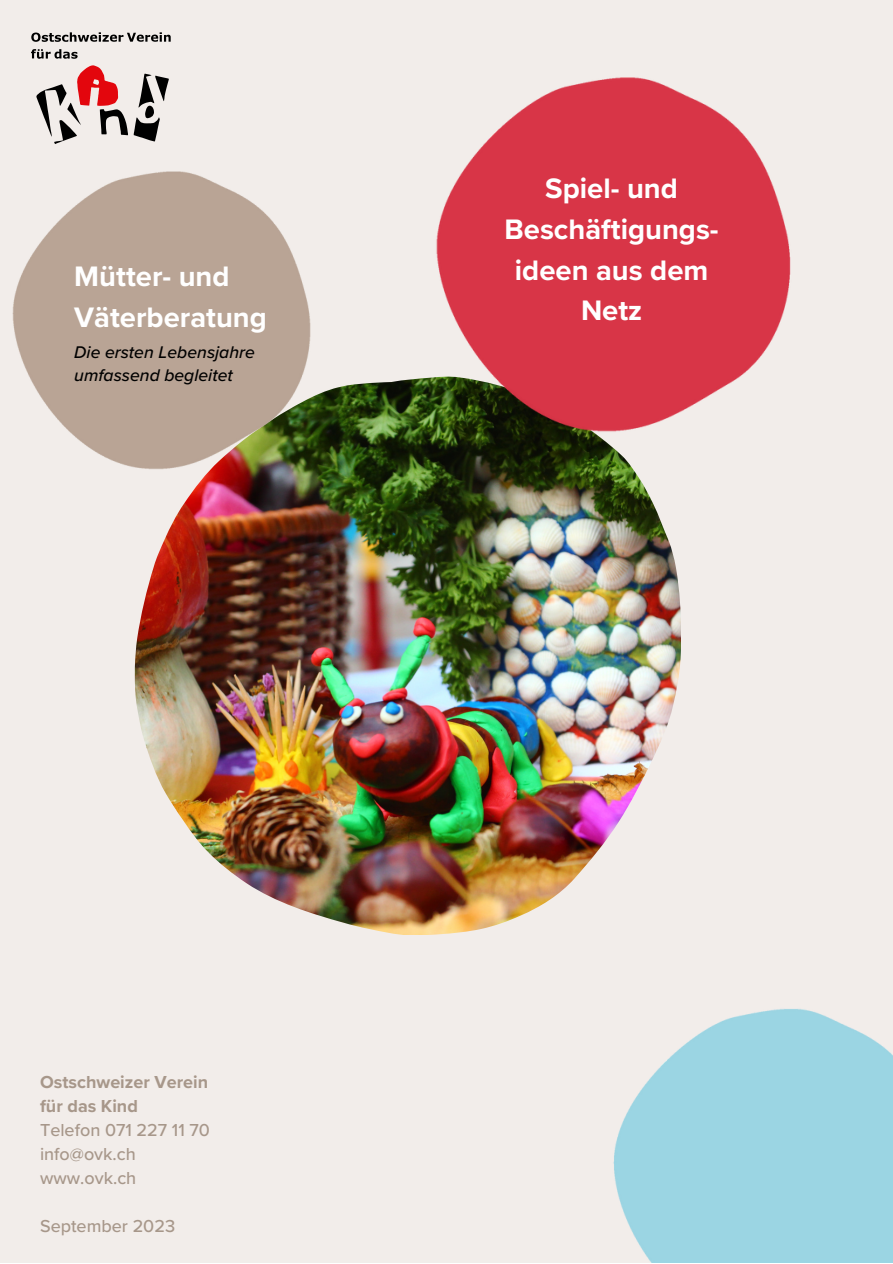
<style>
.page{position:relative;width:893px;height:1264px;background:#fff}
.page>*{position:absolute;margin:0;border:0;box-sizing:border-box;transform-origin:0 0}
.t1{font:700 29.1px/40.8px "Proxima Nova";color:#fff;text-align:center}
.t2{font:500 18px "Proxima Nova";color:#a7978a}
.t3{font:700 18px "Proxima Nova";color:#a7978a}
.t4{font:italic 500 17.55px/23.4px "Proxima Nova";color:#000}
</style>
<div class="page">
<div style="left:0;top:0;width:892px;height:1262px;background:#f2edea"></div>
<img style="left:613px;top:1009px;width:279px;height:253px">
<img style="left:135px;top:377px;width:545px;height:557px">
<img style="left:12px;top:171px;width:298px;height:298px">
<img style="left:430px;top:77px;width:361px;height:355px">
<svg style="left:134px;top:74px;width:35px;height:67px"></svg>
<svg style="left:36px;top:65px;width:92px;height:79px"></svg>
<svg style="left:31px;top:32px;width:140px;height:10px"></svg>
<svg style="left:31px;top:49px;width:47px;height:10px"></svg>
<p class="t1" style="left:74px;top:256px;width:157px">Mütter- und</p>
<p class="t1" style="left:74px;top:297px;width:194px">Väterberatung</p>
<p class="t4" style="left:74px;top:340px;width:182px">Die ersten Lebensjahre umfassend begleitet</p>
<p class="t1" style="left:504px;top:168px;width:216px">Spiel- und<br>Beschäftigungs&shy;ideen aus dem<br>Netz</p>
<p class="t3" style="left:40px;top:1071px;width:169px">Ostschweizer Verein</p>
<p class="t3" style="left:40px;top:1095px;width:99px">für das Kind</p>
<p class="t2" style="left:40px;top:1119px;width:171px">Telefon 071 227 11 70</p>
<p class="t2" style="left:40px;top:1143px;width:97px">info@ovk.ch</p>
<p class="t2" style="left:40px;top:1167px;width:98px">www.ovk.ch</p>
<p class="t2" style="left:40px;top:1215px;width:137px">September 2023</p>
</div>
